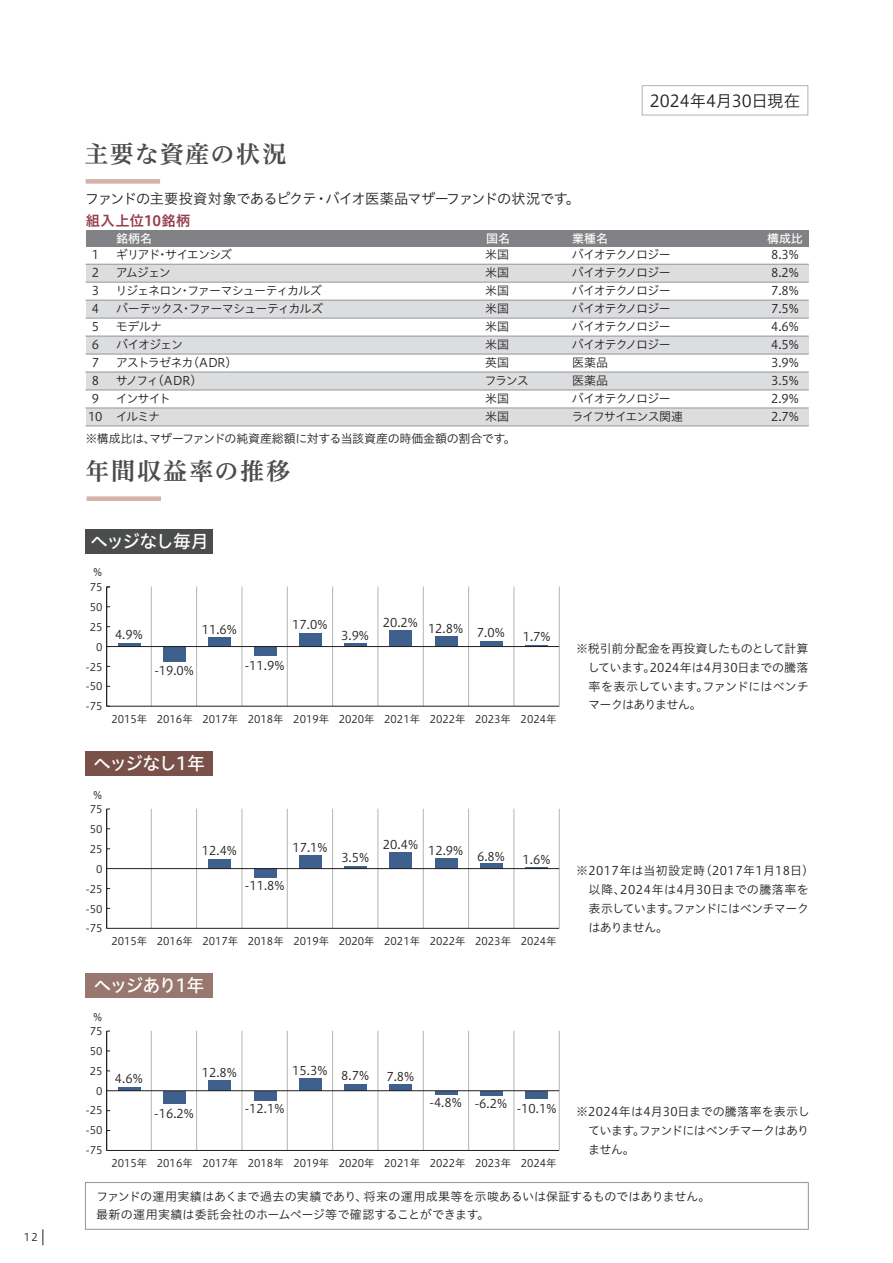
<style>
.page{position:relative;width:893px;height:1263px;background:#fff}
.page>*{position:absolute;margin:0;border:0;box-sizing:border-box;transform-origin:0 0}
.t1{font:24px "Hiragino UD Serif Std W6";letter-spacing:.07em;color:#4b4c4d}
.t2{font:18px "Hiragino UD Sans Std W5";letter-spacing:-.075em;color:#fff}
.t3{font:16.5px "Hiragino UD Sans Std W3";color:#231f20}
.t4{font:14.25px "Hiragino UD Sans Std W3";letter-spacing:-.04em;color:#231f20}
.t5{font:14.25px "Hiragino UD Sans Std W6";letter-spacing:.035em;color:#963e4d}
.t6{font:12px/18px "Hiragino UD Sans Std W3";letter-spacing:-.035em;color:#231f20;text-align:justify}
.t7{font:12px/18px "Hiragino UD Sans Std W3";letter-spacing:-.08em;color:#231f20}
.t8{font:12px/18px "Hiragino UD Sans Std W3";letter-spacing:.01em;color:#231f20}
.t9{font:12px/18.8px "Hiragino UD Sans Std W3";letter-spacing:.015em;color:#231f20}
.t10{font:12px/18px "Hiragino UD Sans Std W3";color:#231f20}
.t11{font:12px "Hiragino UD Sans Std W5";color:#fff}
.t12{font:10.5px "Hiragino UD Sans Std W3";color:#231f20}
</style>
<div class="page">
<svg style="left:43px;top:1229px;width:1px;height:16px"></svg>
<div style="left:86px;top:179px;width:74px;height:5px;background:#d6b0a9"></div>
<div style="left:642px;top:85px;width:166px;height:30px;border:1px solid #b2b3b7"></div>
<div style="left:85px;top:1182px;width:724px;height:48px;border:1px solid #939598"></div>
<div style="left:86px;top:230px;width:722px;height:17px;background:#808285"></div>
<div style="left:86px;top:264px;width:722px;height:18px;background:#dcdddf"></div>
<div style="left:86px;top:300px;width:722px;height:18px;background:#dcdddf"></div>
<div style="left:86px;top:336px;width:722px;height:18px;background:#dcdddf"></div>
<div style="left:86px;top:372px;width:722px;height:18px;background:#dcdddf"></div>
<div style="left:86px;top:408px;width:722px;height:18px;background:#dcdddf"></div>
<hr style="left:86px;top:426px;width:722px;height:1px;background:#939598">
<hr style="left:86px;top:408px;width:722px;height:1px;background:#939598">
<hr style="left:86px;top:390px;width:722px;height:1px;background:#939598">
<hr style="left:86px;top:372px;width:722px;height:1px;background:#939598">
<hr style="left:86px;top:354px;width:722px;height:1px;background:#939598">
<hr style="left:86px;top:336px;width:722px;height:1px;background:#939598">
<hr style="left:86px;top:318px;width:722px;height:1px;background:#939598">
<hr style="left:86px;top:282px;width:722px;height:1px;background:#939598">
<hr style="left:86px;top:300px;width:722px;height:1px;background:#939598">
<hr style="left:86px;top:264px;width:722px;height:1px;background:#939598">
<div style="left:87px;top:496px;width:74px;height:5px;background:#d6b0a9"></div>
<hr style="left:559px;top:587px;width:1px;height:119px;background:#b4b5b8">
<svg style="left:106px;top:586px;width:453px;height:121px"></svg>
<hr style="left:559px;top:809px;width:1px;height:119px;background:#b4b5b8">
<svg style="left:106px;top:808px;width:453px;height:121px"></svg>
<hr style="left:559px;top:1031px;width:1px;height:119px;background:#b4b5b8">
<svg style="left:106px;top:1031px;width:453px;height:120px"></svg>
<hr style="left:107px;top:1090px;width:452px;height:1px;background:#231f20">
<div style="left:85px;top:529px;width:128px;height:25px;background:#4b4c4d"></div>
<div style="left:85px;top:973px;width:128px;height:25px;background:#98776e"></div>
<div style="left:85px;top:751px;width:128px;height:25px;background:#795149"></div>
<hr style="left:107px;top:646px;width:452px;height:1px;background:#231f20">
<hr style="left:107px;top:868px;width:452px;height:1px;background:#231f20">
<p class="t12" style="left:23px;top:1229px;width:16px">12</p>
<h1 class="t1" style="left:85px;top:136px;width:203px">主要な資産の状況</h1>
<p class="t4" style="left:85px;top:188px;width:497px">ファンドの主要投資対象であるピクテ・バイオ医薬品マザーファンドの状況です。</p>
<p class="t5" style="left:86px;top:209px;width:106px">組入上位10銘柄</p>
<h3 class="t3" style="left:650px;top:89px;width:152px">2024年4月30日現在</h3>
<p class="t11" style="left:116px;top:229px;width:37px">銘柄名</p>
<p class="t11" style="left:486px;top:229px;width:25px">国名</p>
<p class="t11" style="left:572px;top:229px;width:37px">業種名</p>
<p class="t11" style="left:767px;top:229px;width:37px">構成比</p>
<p class="t6" style="left:88px;top:245px;width:16px;text-align:center">1<br>2<br>3<br>4<br>5<br>6<br>7<br>8<br>9<br>10</p>
<p class="t7" style="left:115px;top:245px;width:209px">ギリアド・サイエンシズ<br>アムジェン<br>リジェネロン・ファーマシューティカルズバーテックス・ファーマシューティカルズモデルナ<br>バイオジェン<br>アストラゼネカ（ADR）<br>サノフィ（ADR）<br>インサイト<br>イルミナ</p>
<p class="t10" style="left:484px;top:245px;width:46px">米国<br>米国<br>米国<br>米国<br>米国<br>米国<br>英国<br>フランス米国<br>米国</p>
<p class="t6" style="left:85px;top:429px;width:432px">※構成比は、マザーファンドの純資産総額に対する当該資産の時価金額の割合です。</p>
<h1 class="t1" style="left:86px;top:453px;width:206px">年間収益率の推移</h1>
<p class="t7" style="left:571px;top:245px;width:113px">バイオテクノロジーバイオテクノロジーバイオテクノロジーバイオテクノロジーバイオテクノロジーバイオテクノロジー医薬品<br>医薬品<br>バイオテクノロジーライフサイエンス関連</p>
<p class="t6" style="left:771px;top:245px;width:29px">8.3% 8.2% 7.8% 7.5% 4.6% 4.5% 3.9% 3.5% 2.9% 2.7%</p>
<h2 class="t2" style="left:90px;top:527px;width:120px">ヘッジなし毎月</h2>
<p class="t12" style="left:92px;top:564px;width:12px">％</p>
<p class="t12" style="left:90px;top:579px;width:14px">75</p>
<p class="t12" style="left:90px;top:599px;width:14px">50</p>
<p class="t12" style="left:90px;top:619px;width:14px">25</p>
<p class="t12" style="left:96px;top:639px;width:8px">0</p>
<p class="t12" style="left:86px;top:659px;width:18px">-25</p>
<p class="t12" style="left:86px;top:678px;width:18px">-50</p>
<p class="t12" style="left:86px;top:698px;width:18px">-75</p>
<p class="t6" style="left:115px;top:625px;width:29px">4.9%</p>
<p class="t6" style="left:202px;top:619px;width:37px">11.6%</p>
<p class="t6" style="left:292px;top:615px;width:37px">17.0%</p>
<p class="t6" style="left:154px;top:661px;width:41px">-19.0%</p>
<p class="t6" style="left:245px;top:655px;width:41px">-11.9%</p>
<p class="t6" style="left:341px;top:626px;width:29px">3.9%</p>
<p class="t6" style="left:383px;top:612px;width:37px">20.2%</p>
<p class="t6" style="left:428px;top:619px;width:78px">12.8% 7.0%</p>
<p class="t6" style="left:523px;top:627px;width:29px">1.7%</p>
<p class="t12" style="left:111px;top:711px;width:447px">2015年 2016年 2017年 2018年 2019年 2020年 2021年 2022年 2023年 2024年</p>
<h2 class="t2" style="left:93px;top:749px;width:113px">ヘッジなし1年</h2>
<p class="t12" style="left:92px;top:787px;width:12px">％</p>
<p class="t12" style="left:90px;top:801px;width:14px">75</p>
<p class="t12" style="left:90px;top:821px;width:14px">50</p>
<p class="t12" style="left:90px;top:841px;width:14px">25</p>
<p class="t12" style="left:96px;top:861px;width:8px">0</p>
<p class="t12" style="left:86px;top:881px;width:18px">-25</p>
<p class="t12" style="left:86px;top:901px;width:18px">-50</p>
<p class="t12" style="left:86px;top:920px;width:18px">-75</p>
<p class="t6" style="left:202px;top:841px;width:37px">12.4%</p>
<p class="t6" style="left:292px;top:838px;width:37px">17.1%</p>
<p class="t6" style="left:245px;top:876px;width:41px">-11.8%</p>
<p class="t6" style="left:341px;top:848px;width:29px">3.5%</p>
<p class="t6" style="left:383px;top:834px;width:37px">20.4%</p>
<p class="t6" style="left:428px;top:840px;width:37px">12.9%</p>
<p class="t6" style="left:477px;top:846px;width:29px">6.8%</p>
<p class="t6" style="left:523px;top:850px;width:29px">1.6%</p>
<p class="t12" style="left:111px;top:933px;width:447px">2015年 2016年 2017年 2018年 2019年 2020年 2021年 2022年 2023年 2024年</p>
<h2 class="t2" style="left:94px;top:971px;width:112px">ヘッジあり1年</h2>
<p class="t12" style="left:92px;top:1009px;width:12px">％</p>
<p class="t12" style="left:90px;top:1023px;width:14px">75</p>
<p class="t12" style="left:90px;top:1043px;width:14px">50</p>
<p class="t12" style="left:90px;top:1063px;width:14px">25</p>
<p class="t12" style="left:96px;top:1083px;width:8px">0</p>
<p class="t12" style="left:86px;top:1102px;width:18px">-25</p>
<p class="t12" style="left:86px;top:1122px;width:18px">-50</p>
<p class="t12" style="left:86px;top:1142px;width:18px">-75</p>
<p class="t6" style="left:115px;top:1069px;width:29px">4.6%</p>
<p class="t6" style="left:154px;top:1104px;width:41px">-16.2%</p>
<p class="t6" style="left:202px;top:1062px;width:37px">12.8%</p>
<p class="t6" style="left:245px;top:1098px;width:41px">-12.1%</p>
<p class="t6" style="left:292px;top:1060px;width:78px">15.3% 8.7%</p>
<p class="t6" style="left:386px;top:1066px;width:29px">7.8%</p>
<p class="t6" style="left:429px;top:1094px;width:128px">-4.8% -6.2% -10.1%</p>
<p class="t12" style="left:111px;top:1155px;width:447px">2015年 2016年 2017年 2018年 2019年 2020年 2021年 2022年 2023年 2024年</p>
<p class="t6" style="left:588px;top:639px;width:222px;line-height:18.8px;text-indent:-12px">※税引前分配金を再投資したものとして計算しています。2024年は4月30日までの騰落率を表示しています。ファンドにはベンチマークはありません。</p>
<p class="t9" style="left:588px;top:861px;width:227px;text-indent:-12px">※2017年は当初設定時（2017年1月18日）以降、2024年は4月30日までの騰落率を表示しています。ファンドにはベンチマークはありません。</p>
<p class="t6" style="left:588px;top:1102px;width:223px;line-height:18.8px;text-indent:-12px">※2024年は4月30日までの騰落率を表示しています。ファンドにはベンチマークはありません。</p>
<p class="t8" style="left:96px;top:1187px;width:616px">ファンドの運用実績はあくまで過去の実績であり、将来の運用成果等を示唆あるいは保証するものではありません。最新の運用実績は委託会社のホームページ等で確認することができます。</p>
</div>
